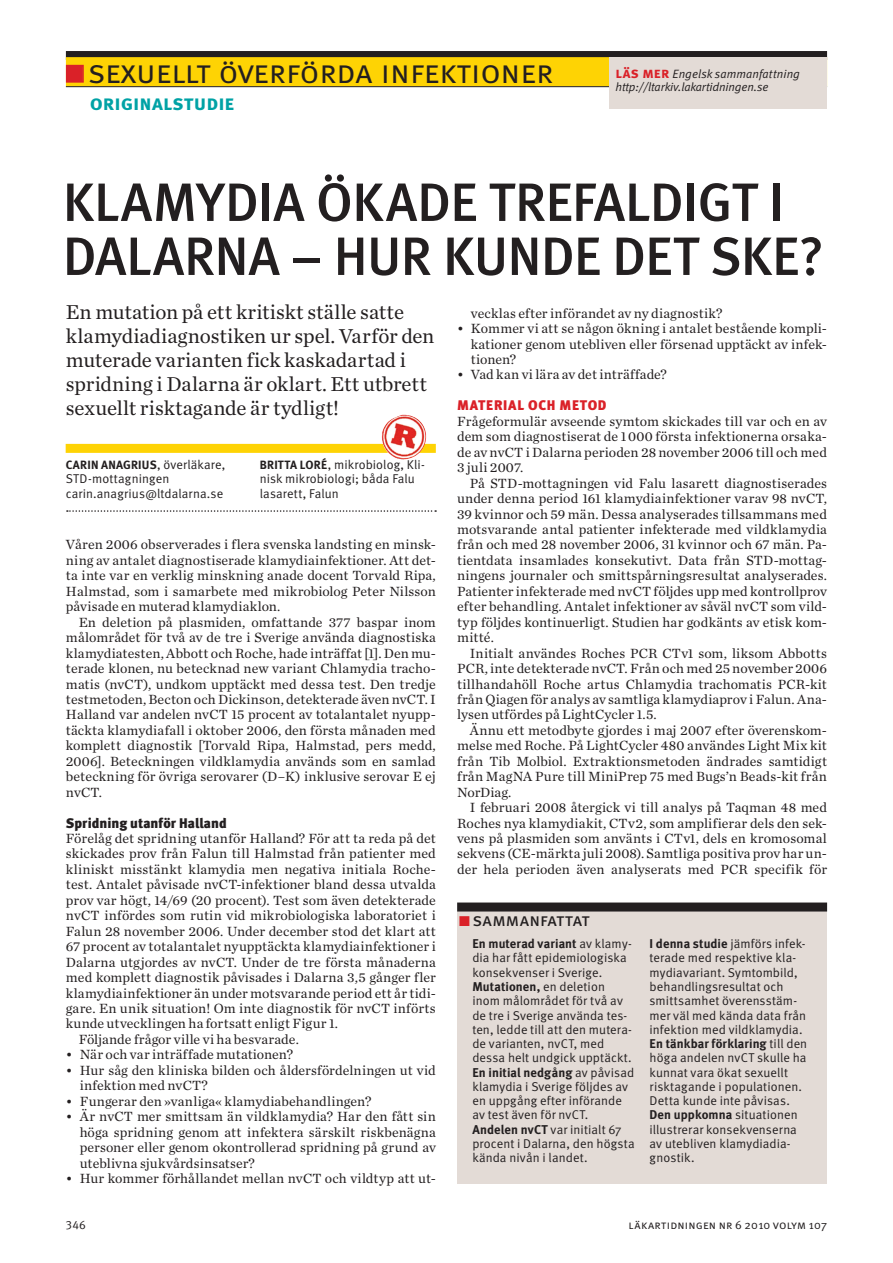
<style>
.page{position:relative;width:893px;height:1263px;background:#fff}
.page>*{position:absolute;margin:0;border:0;box-sizing:border-box;transform-origin:0 0}
.Rubr_Tema{font:54px/54px "Meta LT Medium";letter-spacing:-.005em;color:#231f20}
.Vinj_Zapf-fyrkant{font:33px "Meta LT Normal Small Caps";color:#231f20}
.Ingr_Chr{font:21px/24px "Chronicle LT Text";color:#231f20}
.Vinj_underrub{font:21px "Meta LT Bold Small Caps";color:#00a2a5}
.Sammanfatt_Rub_linje{font:18px "Meta LT Book Small Caps";color:#231f20}
.Br_indrag{font:13.95px/15.5px "Chronicle LT Text";letter-spacing:.01em;color:#231f20;text-align:justify}
.Br{font:13.95px/15.5px "Chronicle LT Text";letter-spacing:.01em;color:#231f20;text-align:justify}
.Mellanrub{font:13.95px "Meta LT Black";letter-spacing:.005em;color:#231f20}
.Mellanrub_metod{font:13.95px "Meta LT Black";letter-spacing:.05em;color:#da2128}
.Sammanfatt_Txt{font:12.75px/14.2px "Meta LT Normal";letter-spacing:.01em;color:#231f20}
.Författare{font:12.75px/14.2px "Meta LT Normal";letter-spacing:.01em;color:#231f20}
.LäsMer_vinj_txt{font:italic 12px "Meta LT Normal";letter-spacing:-.01em;color:#231f20}
.Pagina_kolumntitel{font:12px "Meta LT Normal Small Caps";letter-spacing:.015em;color:#231f20}
.Författare-2{font:12px "Meta LT Bold";letter-spacing:.015em;color:#231f20}
.Pagina{font:12px "Meta LT Normal Utilities";color:#231f20}
.s1{color:#da2128}
.s2{font-size:31.5px}
.s3{font-family:"Meta LT Bold Small Caps";font-style:normal;font-size:15px;color:#da2128}
.s4{font-family:"Meta LT Bold";font-size:12px}
.s5{font-family:"Meta LT Normal";font-size:12.75px}
.s6{font-family:"Meta LT Bold"}
</style>
<div class="page">
<div style="left:66px;top:51px;width:761px;height:9px;background:#231f20"></div>
<div style="left:66px;top:57px;width:761px;height:30px;background:#fed304"></div>
<hr style="left:66px;top:86px;width:761px;height:1px;background:#231f20">
<div style="left:66px;top:65px;width:18px;height:18px;border:2px solid #da2128"></div>
<div style="left:609px;top:57px;width:218px;height:51px;background:#e3dbd6"></div>
<div style="left:66px;top:444px;width:370px;height:9px;background:#fed304"></div>
<img style="left:379px;top:415px;width:51px;height:45px">
<svg style="left:67px;top:510px;width:369px;height:2px"></svg>
<div style="left:457px;top:920px;width:370px;height:263px;background:#e3dbd6"></div>
<div style="left:457px;top:911px;width:370px;height:16px;background:#e3dbd6"></div>
<div style="left:457px;top:902px;width:370px;height:9px;background:#231f20"></div>
<p class="Vinj_Zapf-fyrkant" style="left:66px;top:52px;width:489px"><span class="s1">■</span> sexuellt <span class="s2">ö</span>verf<span class="s2">ö</span>rda infektioner</p>
<p class="Vinj_underrub" style="left:90px;top:90px;width:146px">originalstudie</p>
<p class="LäsMer_vinj_txt" style="left:615px;top:66px;width:186px"><span class="s3">läs mer</span> Engelsk sammanfattning</p>
<p class="LäsMer_vinj_txt" style="left:615px;top:80px;width:154px">http://ltarkiv.lakartidningen.se</p>
<p class="Rubr_Tema" style="left:63px;top:175px;width:763px">KLAMYDIA ÖKADE TREFALDIGT I<br>DALARNA – HUR KUNDE DET SKE?</p>
<p class="Ingr_Chr" style="left:66px;top:300px;width:370px">En mutation på ett kritiskt ställe satte klamydiadiagnostiken ur spel. Varför den muterade varianten fick kaskadartad i spridning i Dalarna är oklart. Ett utbrett sexuellt risktagande är tydligt!</p>
<p class="Br" style="left:471px;top:305px;width:253px">vecklas efter införandet av ny diagnostik?</p>
<p class="Br" style="left:471px;top:321px;width:358px;text-indent:-14px">• Kommer vi att se någon ökning i antalet bestående kompli&shy;kationer genom utebliven eller försenad upptäckt av infek&shy;tionen?</p>
<p class="Br" style="left:457px;top:367px;width:211px">• Vad kan vi lära av det inträffade?</p>
<p class="Mellanrub_metod" style="left:457px;top:397px;width:151px">MATERIAL OCH METOD</p>
<p class="Br" style="left:457px;top:413px;width:371px">Frågeformulär avseende symtom skickades till var och en av dem som diagnostiserat de 1000 första infektionerna orsaka&shy;de av nvCT i Dalarna perioden 28 november 2006 till och med 3 juli 2007.</p>
<p class="Br_indrag" style="left:457px;top:475px;width:371px;text-indent:13px">På STD-mottagningen vid Falu lasarett diagnostiserades under denna period 161 klamydiainfektioner varav 98 nvCT, 39 kvinnor och 59 män. Dessa analyserades tillsammans med motsvarande antal patienter infekterade med vildklamydia från och med 28 november 2006, 31 kvinnor och 67 män. Pa&shy;tientdata insamlades konsekutivt. Data från STD-mottag&shy;ningens journaler och smittspårningsresultat analyserades.<br>Patienter infekterade med nvCT följdes upp med kontrollprov efter behandling. Antalet infektioner av såväl nvCT som vild&shy;typ följdes kontinuerligt. Studien har godkänts av etisk kom&shy;mitté.</p>
<p class="Br_indrag" style="left:457px;top:645px;width:371px;text-indent:13px">Initialt användes Roches PCR CTv1 som, liksom Abbotts PCR, inte detekterade nvCT. Från och med 25 november 2006 tillhandahöll Roche artus Chlamydia trachomatis PCR-kit från Qiagen för analys av samtliga klamydiaprov i Falun. Ana&shy;lysen utfördes på LightCycler 1.5.</p>
<p class="Br_indrag" style="left:457px;top:722px;width:371px;text-indent:13px">Ännu ett metodbyte gjordes i maj 2007 efter överenskom&shy;melse med Roche. På LightCycler 480 användes Light Mix kit från Tib Molbiol. Extraktionsmetoden ändrades samtidigt från MagNA Pure till MiniPrep 75 med Bugs’n Beads-kit från NorDiag.</p>
<p class="Br_indrag" style="left:457px;top:800px;width:371px;text-indent:13px">I februari 2008 återgick vi till analys på Taqman 48 med Roches nya klamydiakit, CTv2, som amplifierar dels den sek&shy;vens på plasmiden som använts i CTv1, dels en kromosomal sekvens (CE-märkta juli 2008). Samtliga positiva prov har un&shy;der hela perioden även analyserats med PCR specifik för</p>
<p class="Författare" style="left:260px;top:457px;width:167px"><span class="s4">BRITTA LORÉ</span>, mikrobiolog, Kli&shy;nisk mikrobiologi; båda Falu lasarett, Falun</p>
<p class="Författare-2" style="left:66px;top:458px;width:161px">CARIN ANAGRIUS<span class="s5">, överläkare,</span></p>
<p class="Författare" style="left:66px;top:471px;width:105px">STD-mottagningen</p>
<p class="Författare" style="left:66px;top:486px;width:159px">carin.anagrius@ltdalarna.se</p>
<p class="Br" style="left:66px;top:537px;width:371px">Våren 2006 observerades i flera svenska landsting en minsk&shy;ning av antalet diagnostiserade klamydiainfektioner. Att det&shy;ta inte var en verklig minskning anade docent Torvald Ripa, Halmstad, som i samarbete med mikrobiolog Peter Nilsson påvisade en muterad klamydiaklon.</p>
<p class="Br_indrag" style="left:66px;top:614px;width:371px;text-indent:13px">En deletion på plasmiden, omfattande 377 baspar inom målområdet för två av de tre i Sverige använda diagnostiska klamydiatesten, Abbott och Roche, hade inträffat [1]. Den mu&shy;terade klonen, nu betecknad new variant Chlamydia tracho&shy;matis (nvCT), undkom upptäckt med dessa test. Den tredje testmetoden, Becton och Dickinson, detekterade även nvCT. I Halland var andelen nvCT 15 procent av totalantalet nyupp&shy;täckta klamydiafall i oktober 2006, den första månaden med komplett diagnostik [Torvald Ripa, Halmstad, pers medd, 2006]. Beteckningen vildklamydia används som en samlad beteckning för övriga serovarer (D–K) inklusive serovar E ej nvCT.</p>
<p class="Mellanrub" style="left:66px;top:814px;width:162px">Spridning utanför Halland</p>
<p class="Br" style="left:66px;top:830px;width:371px">Förelåg det spridning utanför Halland? För att ta reda på det skickades prov från Falun till Halmstad från patienter med kliniskt misstänkt klamydia men negativa initiala Roche&shy;test. Antalet påvisade nvCT-infektioner bland dessa utvalda prov var högt, 14/69 (20 procent). Test som även detekterade nvCT infördes som rutin vid mikrobiologiska laboratoriet i Falun 28 november 2006. Under december stod det klart att 67 procent av totalantalet nyupptäckta klamydiainfektioner i Dalarna utgjordes av nvCT. Under de tre första månaderna med komplett diagnostik påvisades i Dalarna 3,5 gånger fler klamydiainfektioner än under motsvarande period ett år tidi&shy;gare. En unik situation! Om inte diagnostik för nvCT införts kunde utvecklingen ha fortsatt enligt Figur 1.</p>
<p class="Br_indrag" style="left:79px;top:1031px;width:222px">Följande frågor ville vi ha besvarade.</p>
<p class="Br" style="left:66px;top:1047px;width:229px">• När och var inträffade mutationen?</p>
<p class="Br" style="left:80px;top:1062px;width:358px;text-indent:-14px">• Hur såg den kliniska bilden och åldersfördelningen ut vid infektion med nvCT?</p>
<p class="Br" style="left:66px;top:1093px;width:307px">• Fungerar den »vanliga« klamydiabehandlingen?</p>
<p class="Br" style="left:80px;top:1109px;width:358px;text-indent:-14px">• Är nvCT mer smittsam än vildklamydia? Har den fått sin höga spridning genom att infektera särskilt riskbenägna personer eller genom okontrollerad spridning på grund av uteblivna sjukvårdsinsatser?</p>
<p class="Br" style="left:66px;top:1170px;width:371px">• Hur kommer förhållandet mellan nvCT och vildtyp att ut-</p>
<p class="Sammanfatt_Rub_linje" style="left:459px;top:909px;width:132px"><span class="s1">■</span> sammanfattat</p>
<p class="Sammanfatt_Txt" style="left:472px;top:936px;width:161px"><span class="s6">En muterad variant</span> av klamy&shy;dia har fått epidemiologiska konsekvenser i Sverige.</p>
<p class="Sammanfatt_Txt" style="left:472px;top:979px;width:163px"><span class="s6">Mutationen,</span> en deletion inom målområdet för två av de tre i Sverige använda tes&shy;ten, ledde till att den mutera&shy;de varianten, nvCT, med dessa helt undgick upptäckt.<br><span class="s6">En initial nedgång</span> av påvisad klamydia i Sverige följdes av en uppgång efter införande av test även för nvCT.</p>
<p class="Sammanfatt_Txt" style="left:472px;top:1122px;width:164px"><span class="s6">Andelen nvCT</span> var initialt 67 procent i Dalarna, den högsta kända nivån i landet.</p>
<p class="Sammanfatt_Txt" style="left:650px;top:936px;width:158px"><span class="s6">I denna studie</span> jämförs infek&shy;terade med respektive kla&shy;mydiavariant. Symtombild, behandlingsresultat och smittsamhet överensstäm&shy;mer väl med kända data från infektion med vildklamydia.</p>
<p class="Sammanfatt_Txt" style="left:650px;top:1036px;width:159px"><span class="s6">En tänkbar förklaring</span> till den höga andelen nvCT skulle ha kunnat vara ökat sexuellt risktagande i populationen.<br>Detta kunde inte påvisas.</p>
<p class="Sammanfatt_Txt" style="left:650px;top:1107px;width:150px"><span class="s6">Den uppkomna</span> situationen illustrerar konsekvenserna av utebliven klamydiadia&shy;gnostik.</p>
<p class="Pagina" style="left:66px;top:1218px;width:22px">346</p>
<p class="Pagina_kolumntitel" style="left:629px;top:1218px;width:200px">läkartidningen nr 6 2010 volym 107</p>
</div>
